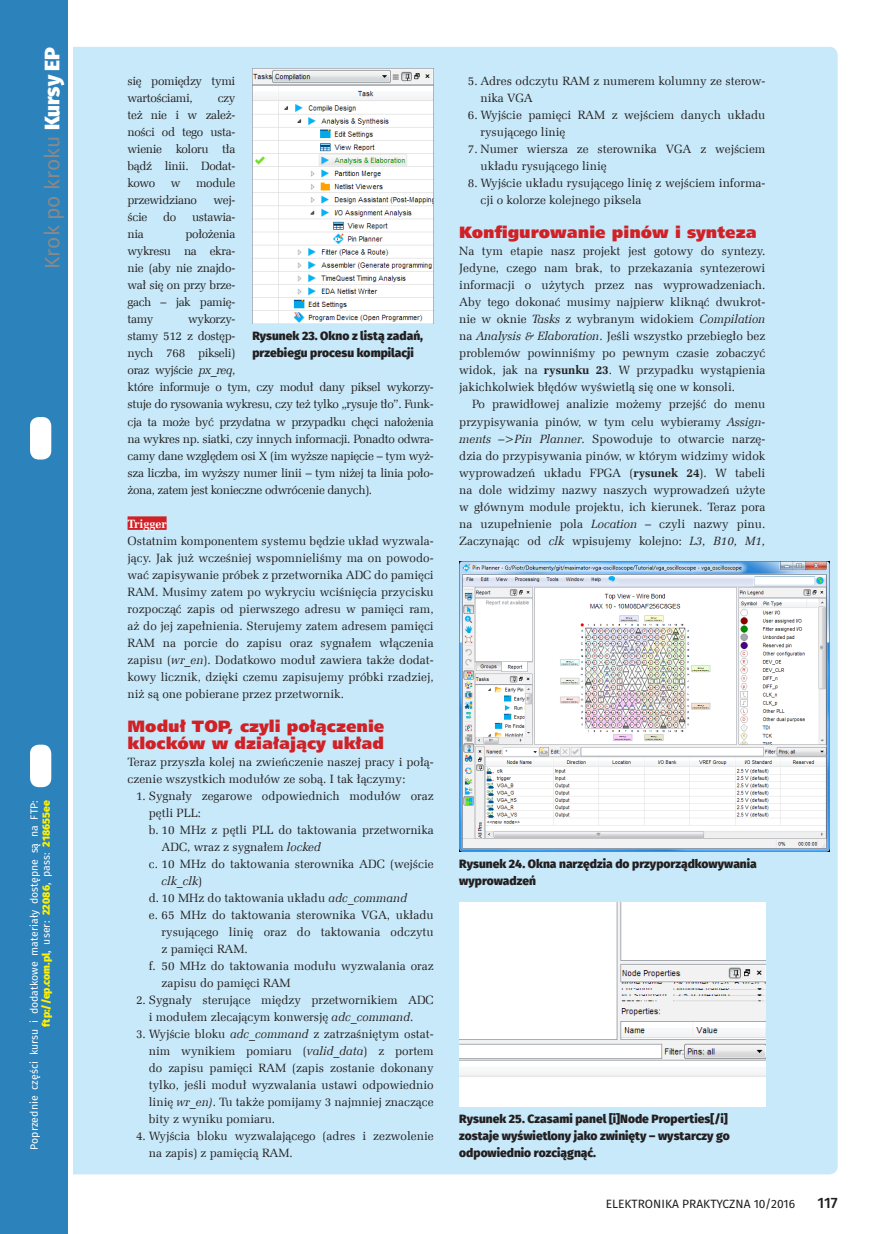
<style>
.page{position:relative;width:893px;height:1234px;background:#fff}
.page>*{position:absolute;margin:0;border:0;box-sizing:border-box;transform-origin:0 0}
.t1{font:21px "Fira Sans";color:#87898a}
._3_Srodtytul_kurs{font:16.5px/17px "Humnst 777 X Blk EU";color:#d12126}
.t2{font:500 15px "Fira Sans";color:#231f20}
._1_Body{font:12px/17px "Zapf Ellipt EU";color:#231f20}
._1_Body-2{font:12px/17px "Zapf Ellipt EU";letter-spacing:-.03em;color:#231f20}
._4_Podpis{font:800 12px/17px "Fira Sans";color:#231f20}
.t3{font:12px "Fira Sans";color:#231f20}
._1_Body-3{font:700 12px "Zapf Ellipt EU";color:#fff}
.t4{font:10.5px/12px "Fira Sans";letter-spacing:.005em;color:#fff;text-align:right}
.s1{font-weight:800;color:#fff}
.s2{font-weight:800;color:#fff101}
.s3{font-style:italic}
.s4{font-weight:700}
</style>
<div class="page">
<div style="left:60px;top:47px;width:778px;height:1127px;background:#c8e9f9;border-radius:9px"></div>
<div style="left:0;top:0;width:68px;height:1233px;background:#2c82bb"></div>
<div style="left:30px;top:417px;width:21px;height:42px;background:#fff;border-radius:9px"></div>
<div style="left:30px;top:744px;width:21px;height:43px;background:#fff;border-radius:9px"></div>
<hr style="left:68px;top:0;width:4px;height:1233px;background:#fff">
<div style="left:128px;top:516px;width:39px;height:13px;background:#d12126"></div>
<img style="left:252px;top:68px;width:182px;height:255px">
<img style="left:459px;top:561px;width:370px;height:289px">
<img style="left:459px;top:902px;width:306px;height:204px">
<h1 class="t1" style="left:37px;top:269px;width:223px;rotate:-90deg">Krok po kroku <span class="s1">Kursy EP</span></h1>
<p class="t4" style="left:28px;top:1149px;width:351px;rotate:-90deg">Poprzednie części kursu i dodatkowe materiały dostępne są na FTP: <span class="s2">ftp://ep.com.pl</span>, user: <span class="s2">22086</span>, pass: <span class="s2">218655ee</span></p>
<p class="_1_Body-2" style="left:128px;top:73px;width:109px">się pomiędzy tymi wartościami,</p>
<p class="_1_Body" style="left:128px;top:90px;width:109px;text-align:justify;text-indent:90px">czy też nie i w zależ&shy;ności od tego usta&shy;wienie koloru tła bądź linii. Dodat&shy;kowo</p>
<p class="_1_Body-2" style="left:128px;top:175px;width:109px;text-indent:69px">module przewidziano</p>
<p class="_1_Body" style="left:171px;top:175px;width:11px">w</p>
<p class="_1_Body" style="left:214px;top:192px;width:23px">wej-</p>
<p class="_1_Body" style="left:128px;top:209px;width:21px">ście</p>
<p class="_1_Body" style="left:163px;top:209px;width:15px">do</p>
<p class="_1_Body-2" style="left:192px;top:209px;width:45px">ustawia-</p>
<p class="_1_Body" style="left:128px;top:226px;width:18px">nia</p>
<p class="_1_Body" style="left:128px;top:226px;width:109px;text-align:justify;text-indent:58px">położenia wykresu na ekra&shy;nie (aby nie znajdo&shy;wał się on przy brze&shy;gach – jak pamię&shy;tamy</p>
<p class="_1_Body-2" style="left:128px;top:311px;width:308px;text-indent:61px">wykorzy-<br>stamy 512 z dostęp-<br>nych 768 pikseli)<br>oraz wyjście <span class="s3">px_req</span>,<br>które informuje o tym, czy moduł dany piksel wykorzy&shy;stuje do rysowania wykresu, czy też tylko „rysuje tło”. Funk&shy;cja ta może być przydatna w przypadku chęci nałożenia na wykres np. siatki, czy innych informacji. Ponadto odwra&shy;camy dane względem osi X (im wyższe napięcie – tym wyż&shy;sza liczba, im wyższy numer linii – tym niżej ta linia poło&shy;żona, zatem jest konieczne odwrócenie danych).</p>
<p class="_1_Body-3" style="left:128px;top:516px;width:41px">Trigger</p>
<p class="_1_Body" style="left:128px;top:532px;width:308px;text-align:justify">Ostatnim komponentem systemu będzie układ wyzwala&shy;jący. Jak już wcześniej wspomnieliśmy ma on powodo&shy;wać zapisywanie próbek z przetwornika ADC do pamięci RAM. Musimy zatem po wykryciu wciśnięcia przycisku rozpocząć zapis od pierwszego adresu w pamięci ram, aż do jej zapełnienia. Sterujemy zatem adresem pamięci RAM na porcie do zapisu oraz sygnałem włączenia zapisu (<span class="s3">wr_en</span>). Dodatkowo moduł zawiera także dodat&shy;kowy licznik, dzięki czemu zapisujemy próbki rzadziej, niż są one pobierane przez przetwornik.</p>
<p class="_3_Srodtytul_kurs" style="left:128px;top:718px;width:258px">Moduł TOP, czyli połączenie klocków w działający układ</p>
<p class="_1_Body" style="left:128px;top:753px;width:308px">Teraz przyszła kolej na zwieńczenie naszej pracy i połą&shy;czenie wszystkich modułów ze sobą. I tak łączymy:</p>
<p class="_1_Body" style="left:149px;top:787px;width:286px;text-indent:-13px">1. Sygnały zegarowe odpowiednich modułów oraz pętli PLL:</p>
<p class="_1_Body" style="left:162px;top:821px;width:274px;text-indent:-13px">b. 10 MHz z pętli PLL do taktowania przetwornika<br>ADC, wraz z sygnałem <span class="s3">locked</span></p>
<p class="_1_Body" style="left:162px;top:855px;width:274px;text-indent:-13px">c. 10 MHz do taktowania sterownika ADC (wejście <span class="s3">clk_clk</span>)</p>
<p class="_1_Body" style="left:149px;top:889px;width:260px">d. 10 MHz do taktowania układu <span class="s3">adc_command</span></p>
<p class="_1_Body" style="left:162px;top:906px;width:274px;text-align:justify;text-indent:-13px">e. 65 MHz do taktowania sterownika VGA, układu rysującego linię oraz do taktowania odczytu z pamięci RAM.</p>
<p class="_1_Body" style="left:162px;top:957px;width:274px;text-indent:-13px">f. 50 MHz do taktowania modułu wyzwalania oraz zapisu do pamięci RAM</p>
<p class="_1_Body" style="left:149px;top:991px;width:286px;text-indent:-13px">2. Sygnały sterujące między przetwornikiem ADC i modułem zlecającym konwersję <span class="s3">adc_command</span>.</p>
<p class="_1_Body" style="left:149px;top:1025px;width:286px;text-align:justify;text-indent:-13px">3. Wyjście bloku <span class="s3">adc_command</span> z zatrzaśniętym ostat&shy;nim wynikiem pomiaru (<span class="s3">valid_data</span>) z portem do zapisu pamięci RAM (zapis zostanie dokonany tylko, jeśli moduł wyzwalania ustawi odpowiednio linię <span class="s3">wr_en)</span>. Tu także pomijamy 3 najmniej znaczące bity z wyniku pomiaru.</p>
<p class="_1_Body" style="left:149px;top:1127px;width:286px;text-indent:-13px">4. Wyjścia bloku wyzwalającego (adres i zezwolenie na zapis) z pamięcią RAM.</p>
<p class="_4_Podpis" style="left:252px;top:327px;width:172px">Rysunek 23. Okno z listą zadań, przebiegu procesu kompilacji</p>
<p class="_1_Body" style="left:480px;top:73px;width:286px;text-indent:-13px">5. Adres odczytu RAM z numerem kolumny ze sterow&shy;nika VGA</p>
<p class="_1_Body" style="left:480px;top:107px;width:286px;text-indent:-13px">6. Wyjście pamięci RAM z wejściem danych układu rysującego linię</p>
<p class="_1_Body" style="left:480px;top:141px;width:286px;text-indent:-13px">7. Numer wiersza ze sterownika VGA z wejściem układu rysującego linię</p>
<p class="_1_Body" style="left:480px;top:175px;width:286px;text-indent:-13px">8. Wyjście układu rysującego linię z wejściem informa&shy;cji o kolorze kolejnego piksela</p>
<p class="_3_Srodtytul_kurs" style="left:459px;top:224px;width:299px">Konfigurowanie pinów i synteza</p>
<p class="_1_Body" style="left:459px;top:243px;width:308px;text-align:justify">Na tym etapie nasz projekt jest gotowy do syntezy.<br>Jedyne, czego nam brak, to przekazania syntezerowi informacji o użytych przez nas wyprowadzeniach.<br>Aby tego dokonać musimy najpierw kliknąć dwukrot&shy;nie w oknie <span class="s3">Tasks</span> z wybranym widokiem <span class="s3">Compilation </span>na <span class="s3">Analysis &amp; Elaboration</span>. Jeśli wszystko przebiegło bez problemów powinniśmy po pewnym czasie zobaczyć widok, jak na <span class="s4">rysunku 23</span>. W przypadku wystąpienia jakichkolwiek błędów wyświetlą się one w konsoli.</p>
<p class="_1_Body" style="left:459px;top:396px;width:308px;text-align:justify;text-indent:13px">Po prawidłowej analizie możemy przejść do menu przypisywania pinów, w tym celu wybieramy <span class="s3">Assign&shy;ments –&gt;Pin Planner</span>. Spowoduje to otwarcie narzę&shy;dzia do przypisywania pinów, w którym widzimy widok wyprowadzeń układu FPGA (<span class="s4">rysunek 24</span>). W tabeli na dole widzimy nazwy naszych wyprowadzeń użyte w głównym module projektu, ich kierunek. Teraz pora na uzupełnienie pola <span class="s3">Location</span> – czyli nazwy pinu.<br>Zaczynając od <span class="s3">clk</span> wpisujemy kolejno: <span class="s3">L3, B10, M1,</span></p>
<p class="_4_Podpis" style="left:459px;top:855px;width:299px">Rysunek 24. Okna narzędzia do przyporządkowywania wyprowadzeń</p>
<p class="_4_Podpis" style="left:459px;top:1110px;width:272px">Rysunek 25. Czasami panel [i]Node Properties[/i] zostaje wyświetlony jako zwinięty – wystarczy go odpowiednio rozciągnąć.</p>
<p class="t3" style="left:606px;top:1195px;width:191px">ELEKTRONIKA PRAKTYCZNA 10/2016</p>
<p class="t2" style="left:817px;top:1192px;width:22px">117</p>
</div>
